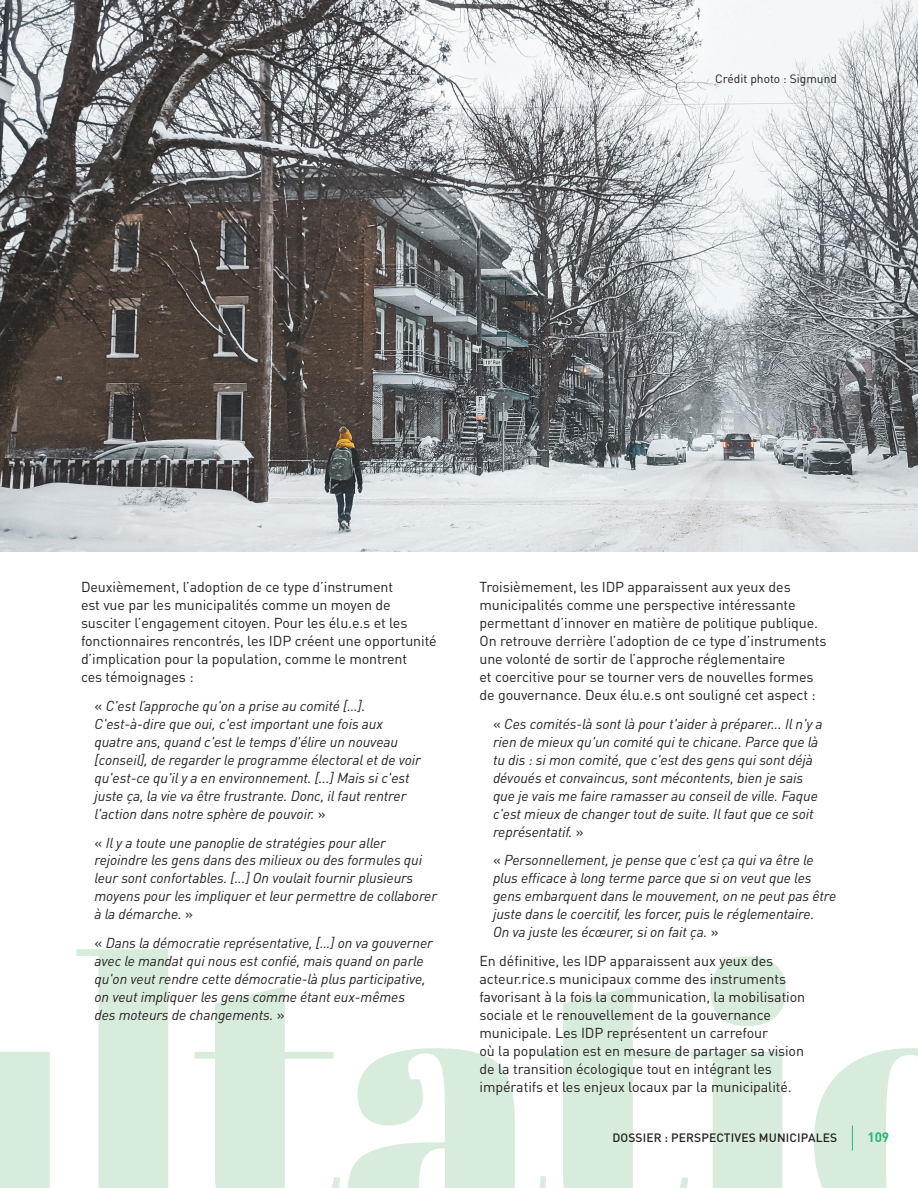
<style>
.page{position:relative;width:918px;height:1188px;background:#fff}
.page>*{position:absolute;margin:0;border:0;box-sizing:border-box;transform-origin:0 0}
.t1{font:italic 14.25px/18px "DIN Pro";letter-spacing:-.005em;color:#231f20}
.t2{font:14.25px/18px "DIN Pro";letter-spacing:-.005em;color:#231f20}
.t3{font:700 13.5px "DIN Pro";color:#2bb572}
.t4{font:500 12px "DIN Pro";letter-spacing:.015em;color:#231f20}
.t5{font:12px "DIN Pro";color:#231f20}
.s1{font-style:normal}
</style>
<div class="page">
<img style="left:0;top:0;width:918px;height:552px">
<svg style="left:0;top:949px;width:918px;height:239px"></svg>
<svg style="left:852px;top:1126px;width:1px;height:24px"></svg>
<p class="t5" style="left:715px;top:70px;width:123px">Crédit photo : Sigmund</p>
<p class="t2" style="left:81px;top:577px;width:357px">Deuxièmement, l’adoption de ce type d’instrument<br>est vue par les municipalités comme un moyen de susciter l’engagement citoyen. Pour les élu.e.s et les fonctionnaires rencontrés, les IDP créent une opportunité d’implication pour la population, comme le montrent<br>ces témoignages :</p>
<p class="t1" style="left:94px;top:695px;width:328px"><span class="s1">«</span> C'est l’approche qu'on a prise au comité […].<br>C'est-à-dire que oui, c'est important une fois aux quatre ans, quand c'est le temps d'élire un nouveau [conseil], de regarder le programme électoral et de voir qu'est-ce qu'il y a en environnement. [...] Mais si c'est juste ça, la vie va être frustrante. Donc, il faut rentrer l'action dans notre sphère de pouvoir. <span class="s1">»</span></p>
<p class="t1" style="left:94px;top:832px;width:344px"><span class="s1">«</span> Il y a toute une panoplie de stratégies pour aller rejoindre les gens dans des milieux ou des formules qui leur sont confortables. [...] On voulait fournir plusieurs moyens pour les impliquer et leur permettre de collaborer à la démarche. <span class="s1">»</span></p>
<p class="t1" style="left:94px;top:933px;width:340px"><span class="s1">«</span> Dans la démocratie représentative, […] on va gouverner avec le mandat qui nous est confié, mais quand on parle qu'on veut rendre cette démocratie-là plus participative, on veut impliquer les gens comme étant eux-mêmes<br>des moteurs de changements. <span class="s1">»</span></p>
<p class="t2" style="left:480px;top:577px;width:349px">Troisièmement, les IDP apparaissent aux yeux des municipalités comme une perspective intéressante permettant d’innover en matière de politique publique.<br>On retrouve derrière l’adoption de ce type d’instruments une volonté de sortir de l’approche réglementaire<br>et coercitive pour se tourner vers de nouvelles formes de gouvernance. Deux élu.e.s ont souligné cet aspect :</p>
<p class="t1" style="left:493px;top:713px;width:331px"><span class="s1">«</span> Ces comités-là sont là pour t'aider à préparer... Il n'y a rien de mieux qu'un comité qui te chicane. Parce que là tu dis : si mon comité, que c'est des gens qui sont déjà dévoués et convaincus, sont mécontents, bien je sais que je vais me faire ramasser au conseil de ville. Faque c'est mieux de changer tout de suite. Il faut que ce soit représentatif. <span class="s1">»</span></p>
<p class="t1" style="left:493px;top:850px;width:345px"><span class="s1">«</span> Personnellement, je pense que c'est ça qui va être le plus efficace à long terme parce que si on veut que les gens embarquent dans le mouvement, on ne peut pas être juste dans le coercitif, les forcer, puis le réglementaire.<br>On va juste les écœurer, si on fait ça. <span class="s1">»</span></p>
<p class="t2" style="left:480px;top:952px;width:327px">En définitive, les IDP apparaissent aux yeux des acteur.rice.s municipaux comme des instruments favorisant à la fois la communication, la mobilisation sociale et le renouvellement de la gouvernance municipale. Les IDP représentent un carrefour<br>où la population est en mesure de partager sa vision de la transition écologique tout en intégrant les impératifs et les enjeux locaux par la municipalité.</p>
<p class="t4" style="left:612px;top:1128px;width:226px">DOSSIER : PERSPECTIVES MUNICIPALES</p>
<p class="t3" style="left:867px;top:1126px;width:23px">109</p>
</div>
